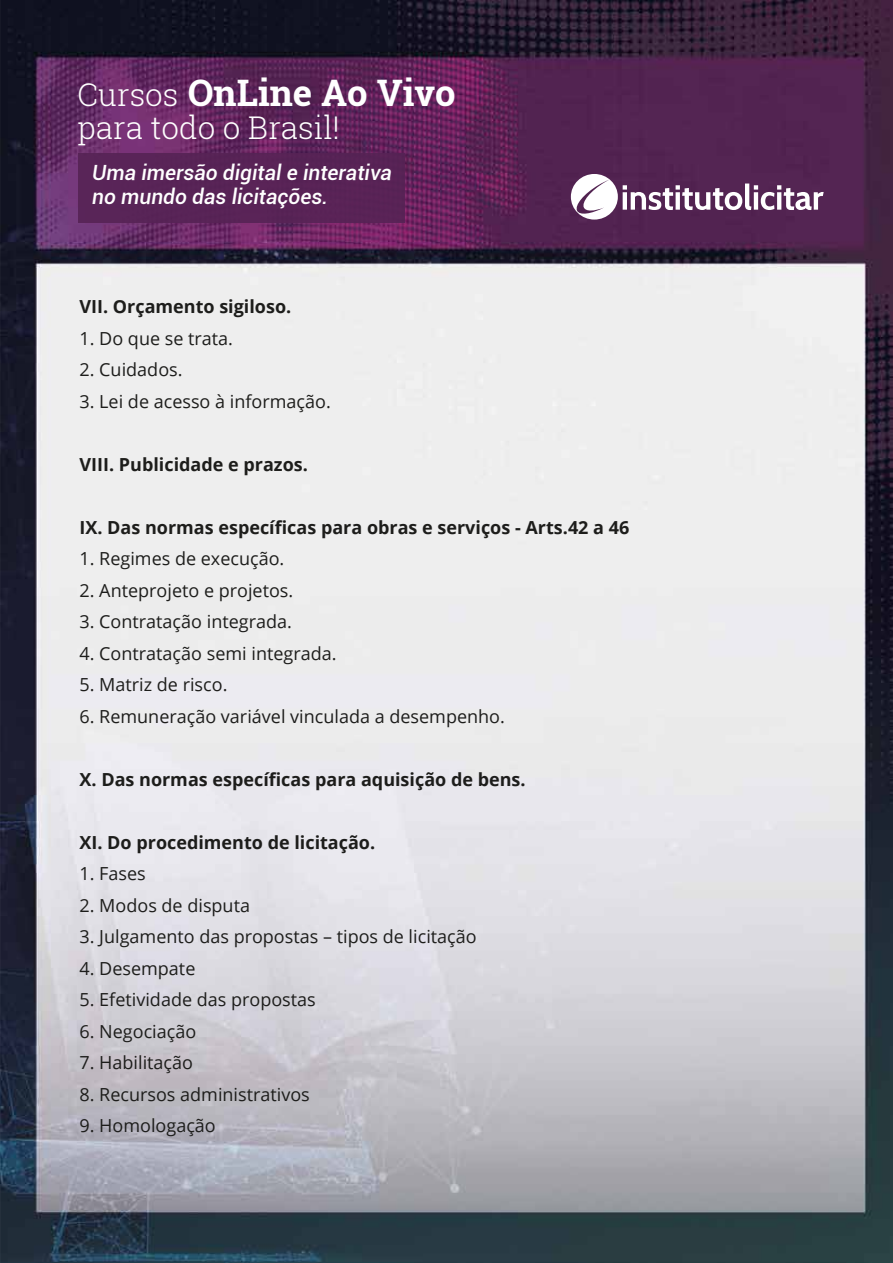
<style>
.page{position:relative;width:893px;height:1263px;background:#fff}
.page>*{position:absolute;margin:0;border:0;box-sizing:border-box;transform-origin:0 0}
.t1{font:700 36.45px "Roboto Slab";color:#fff}
.t2{font:300 31.35px "Roboto Slab";color:#fff}
.t3{font:italic 500 21px/24px "Roboto";color:#fff}
.t4{font:18px "Open Sans";color:#1d1d1b}
.t5{font:700 18px "Open Sans";color:#1d1d1b}
.s1{font-weight:300;font-size:31.35px}
</style>
<div class="page">
<img style="left:0;top:0;width:893px;height:1263px">
<div style="left:78px;top:153px;width:326px;height:69px;background:#562355"></div>
<svg style="left:571px;top:174px;width:253px;height:46px"></svg>
<h1 class="t1" style="left:78px;top:68px;width:379px"><span class="s1">Cursos</span> OnLine Ao Vivo</h1>
<h2 class="t2" style="left:78px;top:106px;width:264px">para todo o Brasil!</h2>
<p class="t3" style="left:92px;top:160px;width:301px">Uma imersão digital e interativa no mundo das licitações.</p>
<p class="t5" style="left:80px;top:294px;width:213px">VII. Orçamento sigiloso.</p>
<p class="t4" style="left:80px;top:326px;width:155px">1. Do que se trata.</p>
<p class="t4" style="left:80px;top:357px;width:105px">2. Cuidados.</p>
<p class="t4" style="left:80px;top:389px;width:253px">3. Lei de acesso à informação.</p>
<p class="t5" style="left:80px;top:451px;width:230px">VIII. Publicidade e prazos.</p>
<p class="t5" style="left:80px;top:514px;width:551px">IX. Das normas específicas para obras e serviços - Arts.42 a 46</p>
<p class="t4" style="left:80px;top:546px;width:206px">1. Regimes de execução.</p>
<p class="t4" style="left:80px;top:578px;width:215px">2. Anteprojeto e projetos.</p>
<p class="t4" style="left:80px;top:609px;width:214px">3. Contratação integrada.</p>
<p class="t4" style="left:80px;top:641px;width:259px">4. Contratação semi integrada.</p>
<p class="t4" style="left:80px;top:672px;width:149px">5. Matriz de risco.</p>
<p class="t4" style="left:80px;top:704px;width:427px">6. Remuneração variável vinculada a desempenho.</p>
<p class="t5" style="left:80px;top:766px;width:448px">X. Das normas específicas para aquisição de bens.</p>
<p class="t5" style="left:80px;top:829px;width:297px">XI. Do procedimento de licitação.</p>
<p class="t4" style="left:80px;top:861px;width:68px">1. Fases</p>
<p class="t4" style="left:80px;top:893px;width:172px">2. Modos de disputa</p>
<p class="t4" style="left:80px;top:924px;width:399px">3. Julgamento das propostas – tipos de licitação</p>
<p class="t4" style="left:80px;top:956px;width:117px">4. Desempate</p>
<p class="t4" style="left:80px;top:987px;width:238px">5. Efetividade das propostas</p>
<p class="t4" style="left:80px;top:1019px;width:118px">6. Negociação</p>
<p class="t4" style="left:80px;top:1050px;width:115px">7. Habilitação</p>
<p class="t4" style="left:80px;top:1082px;width:232px">8. Recursos administrativos</p>
<p class="t4" style="left:80px;top:1113px;width:138px">9. Homologação</p>
</div>
